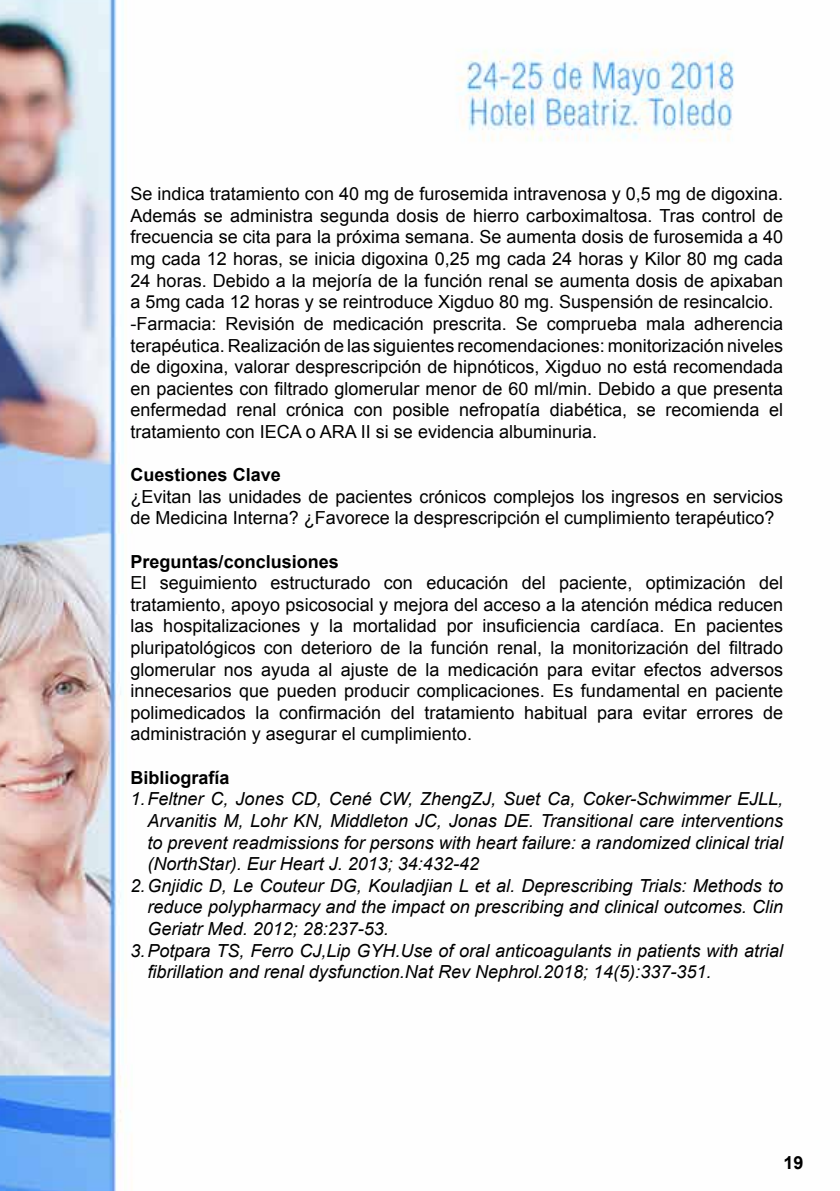
<style>
.page{position:relative;width:840px;height:1191px;background:#fff}
.page>*{position:absolute;margin:0;border:0;box-sizing:border-box;transform-origin:0 0}
.t1{font:18px/21.6px "Arial";color:#000}
.t2{font:italic 18px "Arial";color:#000}
.t3{font:700 18px "Arial";color:#000}
</style>
<div class="page">
<img style="left:0;top:0;width:734px;height:1191px">
<p class="t1" style="left:130px;top:183px;width:653px">Se indica tratamiento con 40 mg de furosemida intravenosa y 0,5 mg de digoxina.<br>Además se administra segunda dosis de hierro carboximaltosa. Tras control de frecuencia se cita para la próxima semana. Se aumenta dosis de furosemida a 40 mg cada 12 horas, se inicia digoxina 0,25 mg cada 24 horas y Kilor 80 mg cada 24 horas. Debido a la mejoría de la función renal se aumenta dosis de apixaban a 5mg cada 12 horas y se reintroduce Xigduo 80 mg. Suspensión de resincalcio. -Farmacia: Revisión de medicación prescrita. Se comprueba mala adherencia terapéutica. Realización de las siguientes recomendaciones: monitorización niveles de digoxina, valorar desprescripción de hipnóticos, Xigduo no está recomendada en pacientes con filtrado glomerular menor de 60 ml/min. Debido a que presenta enfermedad renal crónica con posible nefropatía diabética, se recomienda el tratamiento con IECA o ARA II si se evidencia albuminuria.</p>
<p class="t3" style="left:130px;top:463px;width:152px">Cuestiones Clave</p>
<p class="t1" style="left:130px;top:486px;width:653px">¿Evitan las unidades de pacientes crónicos complejos los ingresos en servicios de Medicina Interna? ¿Favorece la desprescripción el cumplimiento terapéutico?</p>
<p class="t3" style="left:130px;top:549px;width:210px">Preguntas/conclusiones</p>
<p class="t1" style="left:130px;top:572px;width:653px;text-align:justify">El seguimiento estructurado con educación del paciente, optimización del tratamiento, apoyo psicosocial y mejora del acceso a la atención médica reducen las hospitalizaciones y la mortalidad por insuficiencia cardíaca. En pacientes pluripatológicos con deterioro de la función renal, la monitorización del filtrado glomerular nos ayuda al ajuste de la medicación para evitar efectos adversos innecesarios que pueden producir complicaciones. Es fundamental en paciente polimedicados la confirmación del tratamiento habitual para evitar errores de administración y asegurar el cumplimiento.</p>
<p class="t3" style="left:130px;top:765px;width:101px">Bibliografía</p>
<p class="t2" style="left:130px;top:787px;width:653px">1.Feltner C, Jones CD, Cené CW, ZhengZJ, Suet Ca, Coker-Schwimmer EJLL,</p>
<p class="t2" style="left:147px;top:809px;width:636px">Arvanitis M, Lohr KN, Middleton JC, Jonas DE. Transitional care interventions</p>
<p class="t2" style="left:147px;top:830px;width:636px">to prevent readmissions for persons with heart failure: a randomized clinical trial</p>
<p class="t2" style="left:147px;top:852px;width:333px">(NorthStar). Eur Heart J. 2013; 34:432-42</p>
<p class="t2" style="left:130px;top:873px;width:653px">2.Gnjidic D, Le Couteur DG, Kouladjian L et al. Deprescribing Trials: Methods to</p>
<p class="t2" style="left:147px;top:895px;width:636px">reduce polypharmacy and the impact on prescribing and clinical outcomes. Clin</p>
<p class="t2" style="left:147px;top:917px;width:243px">Geriatr Med. 2012; 28:237-53.</p>
<p class="t2" style="left:130px;top:938px;width:653px">3.Potpara TS, Ferro CJ,Lip GYH.Use of oral anticoagulants in patients with atrial</p>
<p class="t2" style="left:147px;top:960px;width:565px">fibrillation and renal dysfunction.Nat Rev Nephrol.2018; 14(5):337-351.</p>
<p class="t3" style="left:783px;top:1150px;width:22px">19</p>
</div>
